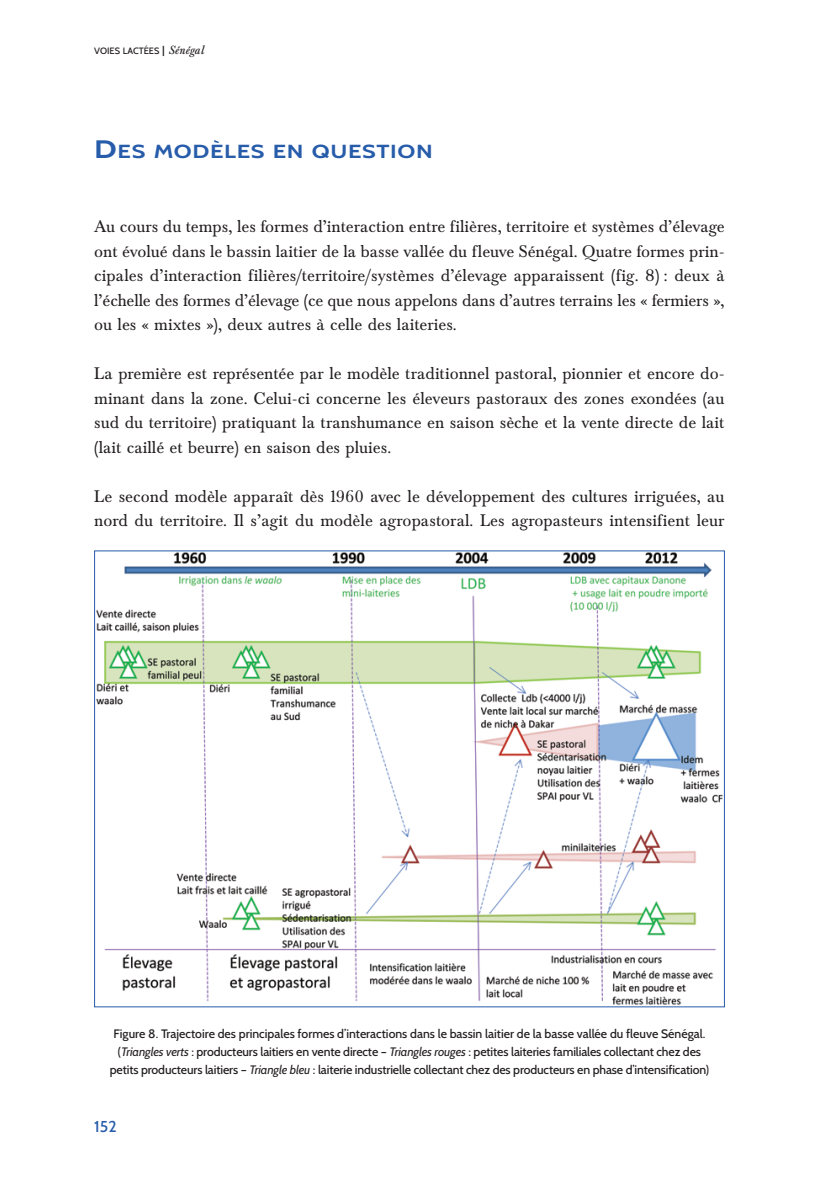
<style>
.page{position:relative;width:819px;height:1191px;background:#fff}
.page>*{position:absolute;margin:0;border:0;box-sizing:border-box;transform-origin:0 0}
.t1{font:700 18.9px "Cabin";letter-spacing:.025em;color:#275caa;scale:1.25 1}
.t2{font:17.5px/24.5px "Baskervald ADF Std";color:#231f20;text-align:justify}
.t3{font:500 15.75px "Cabin";color:#275caa}
.t4{font:500 12.25px/17.8px "Cabin";letter-spacing:-.01em;color:#231f20;text-align:center}
.t5{font:500 9.1px "Cabin";color:#231f20}
.s1{font-family:"Baskervald ADF Std";font-weight:700;font-size:12.25px}
.s2{font-family:"Baskervald ADF Std";font-weight:400;font-style:italic;font-size:12.25px}
.s3{font-size:25.2px}
.s4{font-weight:400;font-style:italic}
</style>
<div class="page">
<img style="left:96px;top:552px;width:626px;height:453px">
<p class="t5" style="left:94px;top:47px;width:111px">VOIES LACTÉES <span class="s1">|</span> <span class="s2">Sénégal</span></p>
<p class="t1" style="left:94px;top:144px;width:272px"><span class="s3">D</span>ES MODÈLES EN QUESTION</p>
<p class="t2" style="left:94px;top:216px;width:632px">Au cours du temps, les formes d’interaction entre filières, territoire et systèmes d’élevage ont évolué dans le bassin laitier de la basse vallée du fleuve Sénégal. Quatre formes prin&shy;cipales d’interaction filières/territoire/systèmes d’élevage apparaissent (fig. 8) : deux à l’échelle des formes d’élevage (ce que nous appelons dans d’autres terrains les « fermiers », ou les « mixtes »), deux autres à celle des laiteries.</p>
<p class="t2" style="left:94px;top:363px;width:632px">la première est représentée par le modèle traditionnel pastoral, pionnier et encore do&shy;minant dans la zone. Celui-ci concerne les éleveurs pastoraux des zones exondées (au sud du territoire) pratiquant la transhumance en saison sèche et la vente directe de lait (lait caillé et beurre) en saison des pluies.</p>
<p class="t2" style="left:94px;top:485px;width:632px">le second modèle apparaît dès 1960 avec le développement des cultures irriguées, au nord du territoire. Il s’agit du modèle agropastoral. les agropasteurs intensifient leur</p>
<p class="t4" style="left:110px;top:1026px;width:601px">Figure 8. Trajectoire des principales formes d’interactions dans le bassin laitier de la basse vallée du fleuve Sénégal. (<span class="s4">Triangles verts</span> : producteurs laitiers en vente directe – <span class="s4">Triangles rouges</span> : petites laiteries familiales collectant chez des petits producteurs laitiers – <span class="s4">Triangle bleu</span> : laiterie industrielle collectant chez des producteurs en phase d’intensification)</p>
<p class="t3" style="left:94px;top:1120px;width:24px">152</p>
</div>
